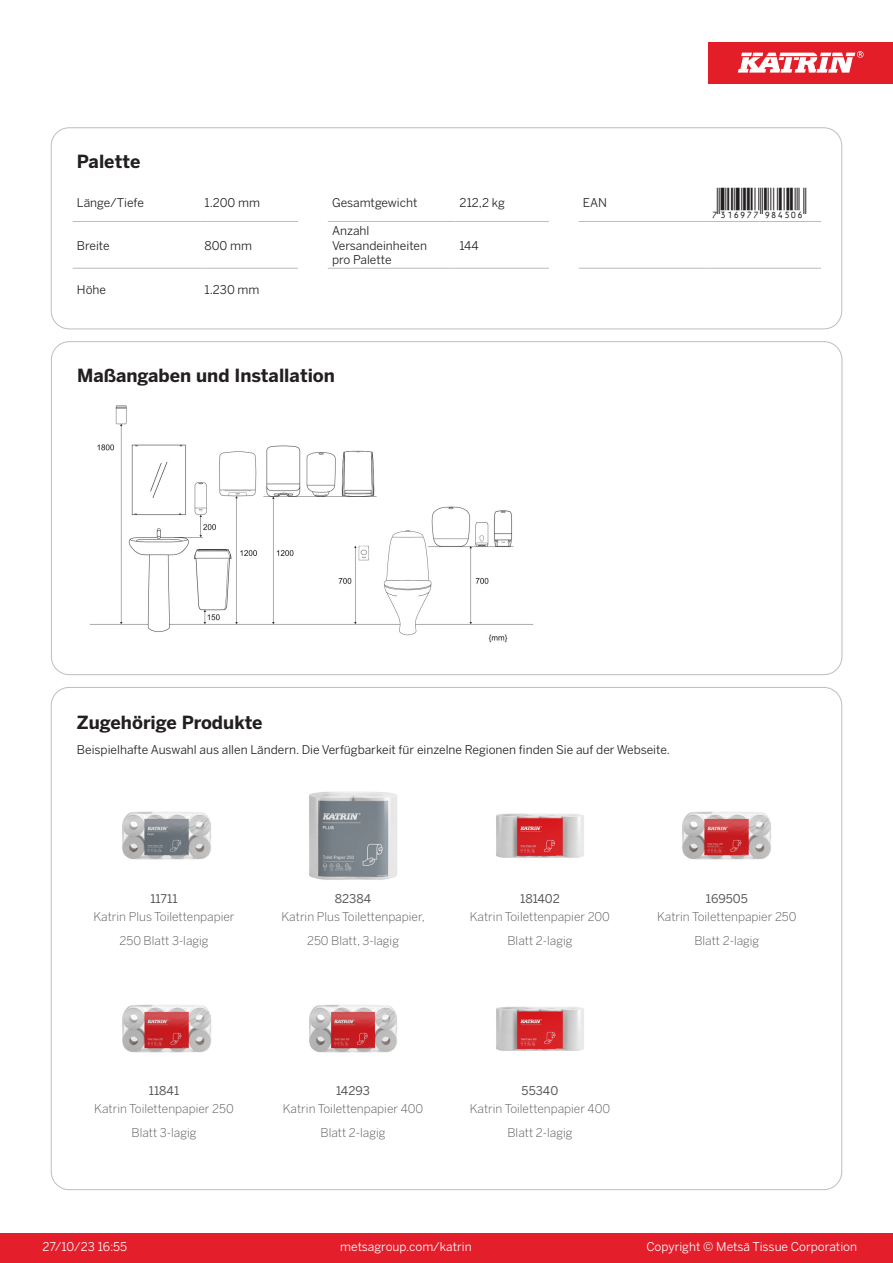
<style>
.page{position:relative;width:893px;height:1263px;background:#fff}
.page>*{position:absolute;margin:0;border:0;box-sizing:border-box;transform-origin:0 0}
.T_EAN{font:30px "Viisas EAN Matala";color:#231f20}
.T_TableHeader{font:700 18px "Benton Sans";color:#231f20}
.T_RelatedName{font:300 12px/24px "Benton Sans";color:#57585a;text-align:center}
.T_TableBody{font:12px/14.4px "Benton Sans";color:#231f20}
.t1{font:12px "Benton Sans";color:#fff}
.T_RelatedCode{font:12px "Benton Sans";color:#57585a}
</style>
<div class="page">
<div style="left:0;top:1233px;width:893px;height:30px;background:#e41e2b"></div>
<div style="left:708px;top:43px;width:185px;height:41px;background:#e31e28"></div>
<svg style="left:738px;top:51px;width:126px;height:22px"></svg>
<hr style="left:73px;top:221px;width:127px;height:1px;background:#bcbdc0">
<hr style="left:200px;top:221px;width:98px;height:1px;background:#bcbdc0">
<hr style="left:328px;top:221px;width:127px;height:1px;background:#bcbdc0">
<hr style="left:455px;top:221px;width:94px;height:1px;background:#bcbdc0">
<hr style="left:579px;top:221px;width:127px;height:1px;background:#bcbdc0">
<hr style="left:706px;top:221px;width:115px;height:1px;background:#bcbdc0">
<hr style="left:73px;top:268px;width:127px;height:1px;background:#bcbdc0">
<hr style="left:200px;top:268px;width:98px;height:1px;background:#bcbdc0">
<hr style="left:328px;top:268px;width:127px;height:1px;background:#bcbdc0">
<hr style="left:455px;top:268px;width:94px;height:1px;background:#bcbdc0">
<hr style="left:579px;top:268px;width:127px;height:1px;background:#bcbdc0">
<hr style="left:706px;top:268px;width:115px;height:1px;background:#bcbdc0">
<div style="left:51px;top:128px;width:791px;height:201px;border:1px solid #bcbdc0;border-radius:18px"></div>
<img style="left:89px;top:405px;width:445px;height:238px">
<img style="left:122px;top:811px;width:89px;height:49px">
<img style="left:309px;top:791px;width:88px;height:89px">
<img style="left:496px;top:813px;width:88px;height:45px">
<img style="left:682px;top:811px;width:89px;height:49px">
<img style="left:122px;top:1004px;width:89px;height:49px">
<img style="left:309px;top:1004px;width:88px;height:49px">
<img style="left:496px;top:1006px;width:88px;height:45px">
<p class="T_TableHeader" style="left:77px;top:150px;width:65px">Palette</p>
<p class="T_TableBody" style="left:77px;top:196px;width:68px">Länge/Tiefe</p>
<p class="T_TableBody" style="left:204px;top:196px;width:57px">1.200 mm</p>
<p class="T_TableBody" style="left:332px;top:196px;width:87px">Gesamtgewicht</p>
<p class="T_TableBody" style="left:460px;top:196px;width:47px">212,2 kg</p>
<p class="T_TableBody" style="left:583px;top:196px;width:26px">EAN</p>
<p class="T_EAN" style="left:710px;top:187px;width:97px">*7316977984506*</p>
<p class="T_TableBody" style="left:77px;top:238px;width:34px">Breite</p>
<p class="T_TableBody" style="left:204px;top:238px;width:49px">800 mm</p>
<p class="T_TableBody" style="left:332px;top:224px;width:97px">Anzahl<br>Versandeinheiten</p>
<p class="T_TableBody" style="left:332px;top:252px;width:61px">pro Palette</p>
<p class="T_TableBody" style="left:460px;top:238px;width:21px">144</p>
<p class="T_TableBody" style="left:77px;top:283px;width:31px">Höhe</p>
<p class="T_TableBody" style="left:204px;top:283px;width:56px">1.230 mm</p>
<p class="T_TableHeader" style="left:77px;top:364px;width:259px">Maßangaben und Installation</p>
<p class="T_TableHeader" style="left:77px;top:711px;width:187px">Zugehörige Produkte</p>
<p class="T_TableBody" style="left:77px;top:742px;width:595px">Beispielhafte Auswahl aus allen Ländern. Die Verfügbarkeit für einzelne Regionen finden Sie auf der Webseite.</p>
<p class="T_RelatedCode" style="left:150px;top:891px;width:29px">11711</p>
<p class="T_RelatedCode" style="left:335px;top:891px;width:38px">82384</p>
<p class="T_RelatedCode" style="left:520px;top:891px;width:41px">181402</p>
<p class="T_RelatedCode" style="left:706px;top:891px;width:43px">169505</p>
<p class="T_RelatedName" style="left:93px;top:904px;width:143px">Katrin Plus Toilettenpapier<br>250 Blatt 3-lagig</p>
<p class="T_RelatedName" style="left:282px;top:904px;width:145px">Katrin Plus Toilettenpapier,<br>250 Blatt, 3-lagig</p>
<p class="T_RelatedName" style="left:470px;top:904px;width:142px">Katrin Toilettenpapier 200<br>Blatt 2-lagig</p>
<p class="T_RelatedName" style="left:657px;top:904px;width:141px">Katrin Toilettenpapier 250<br>Blatt 2-lagig</p>
<p class="T_RelatedCode" style="left:149px;top:1083px;width:32px">11841</p>
<p class="T_RelatedCode" style="left:336px;top:1083px;width:35px">14293</p>
<p class="T_RelatedCode" style="left:522px;top:1083px;width:38px">55340</p>
<p class="T_RelatedName" style="left:94px;top:1096px;width:141px">Katrin Toilettenpapier 250<br>Blatt 3-lagig</p>
<p class="T_RelatedName" style="left:283px;top:1096px;width:142px">Katrin Toilettenpapier 400<br>Blatt 2-lagig</p>
<p class="T_RelatedName" style="left:470px;top:1096px;width:142px">Katrin Toilettenpapier 400<br>Blatt 2-lagig</p>
<p class="t1" style="left:43px;top:1239px;width:86px">27/10/23 16:55</p>
<p class="t1" style="left:340px;top:1239px;width:133px">metsagroup.com/katrin</p>
<p class="t1" style="left:646px;top:1239px;width:212px">Copyright © Metsä Tissue Corporation</p>
</div>
